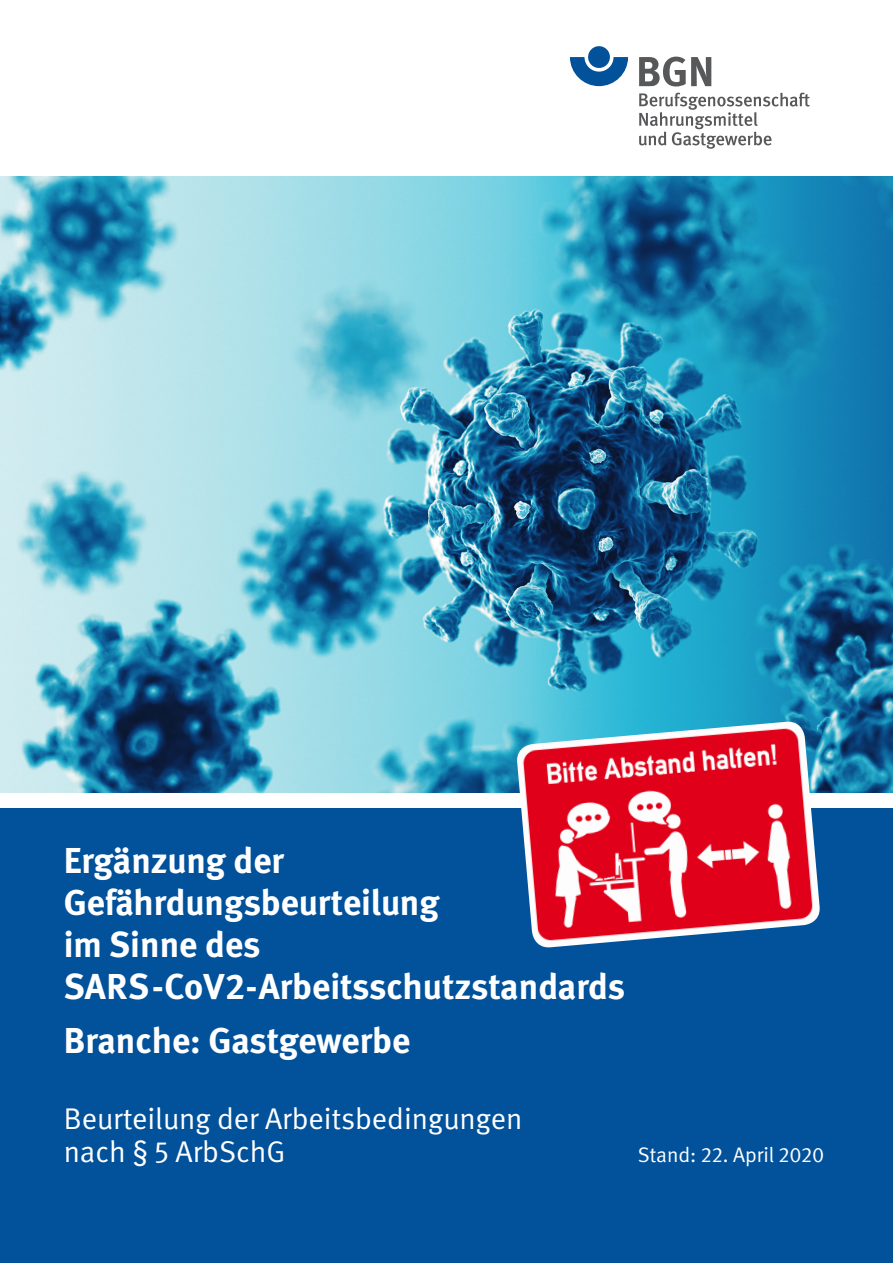
<style>
.page{position:relative;width:893px;height:1263px;background:#fff}
.page>*{position:absolute;margin:0;border:0;box-sizing:border-box;transform-origin:0 0}
.t1{font:700 36px/42px "DGUV Meta";color:#fff}
.t2{font:30px/33px "DGUV Meta";color:#fff}
.t3{font:21px "DGUV Meta";color:#fff}
</style>
<div class="page">
<svg style="left:570px;top:57px;width:58px;height:29px"></svg>
<div style="left:588px;top:46px;width:22px;height:22px;background:#01519b;border-radius:50%"></div>
<svg style="left:639px;top:57px;width:72px;height:30px"></svg>
<svg style="left:639px;top:93px;width:171px;height:56px"></svg>
<img style="left:0;top:176px;width:893px;height:616px">
<div style="left:0;top:808px;width:893px;height:455px;background:#01519b"></div>
<img style="left:516px;top:722px;width:305px;height:226px">
<p class="t1" style="left:64px;top:841px;width:563px">Ergänzung der<br>Gefährdungsbeurteilung<br>im Sinne des<br>SARS-CoV2-Arbeitsschutzstandards</p>
<p class="t1" style="left:64px;top:1021px;width:348px">Branche: Gastgewerbe</p>
<p class="t2" style="left:64px;top:1103px;width:460px">Beurteilung der Arbeitsbedingungen nach § 5 ArbSchG</p>
<p class="t3" style="left:638px;top:1143px;width:188px">Stand: 22. April 2020</p>
</div>
